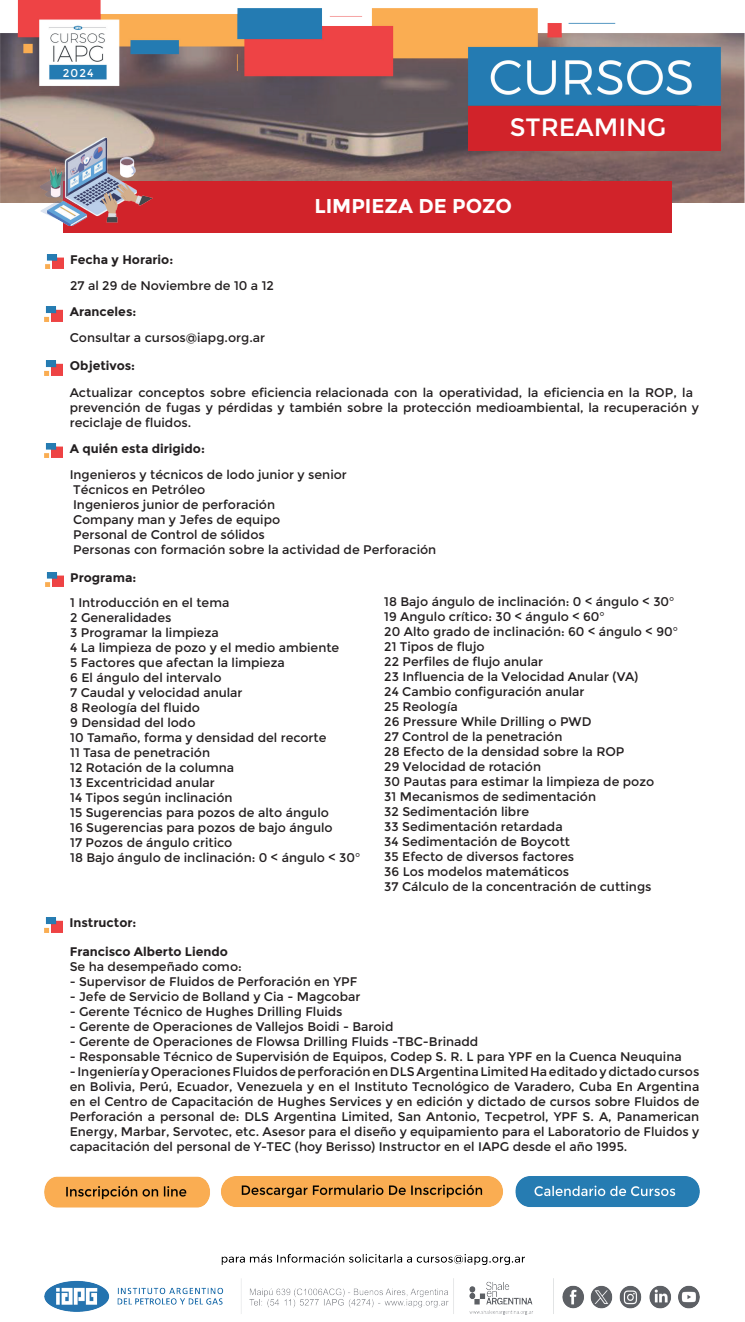
<style>
.page{position:relative;width:745px;height:1322px;background:#fff}
.page>*{position:absolute;margin:0;border:0;box-sizing:border-box;transform-origin:0 0}
.t1{font:25px "Montserrat";color:#fff}
.t2{font:700 20px "Montserrat";color:#fff}
.t3{font:12.5px/15px "Montserrat";color:#231f20}
.t4{font:700 12.5px "Montserrat";color:#231f20}
.t5{font:11.25px "Montserrat";color:#fff}
</style>
<div class="page">
<img style="left:0;top:0;width:744px;height:203px">
<img style="left:45px;top:254px;width:18px;height:15px">
<img style="left:44px;top:361px;width:18px;height:14px">
<img style="left:44px;top:443px;width:18px;height:15px">
<img style="left:45px;top:572px;width:18px;height:15px">
<img style="left:44px;top:918px;width:18px;height:14px">
<div style="left:467px;top:106px;width:253px;height:44px;background:#d1232a"></div>
<img style="left:44px;top:306px;width:18px;height:15px">
<img style="left:44px;top:1278px;width:654px;height:36px">
<img style="left:44px;top:1177px;width:654px;height:87px">
<div style="left:63px;top:182px;width:608px;height:51px;background:#d1232a"></div>
<img style="left:41px;top:137px;width:111px;height:88px">
<p class="t5" style="left:63px;top:66px;width:32px">2024</p>
<h1 class="t1" style="left:509px;top:113px;width:158px">STREAMING</h1>
<h2 class="t2" style="left:314px;top:194px;width:199px">LIMPIEZA DE POZO</h2>
<p class="t4" style="left:70px;top:252px;width:104px">Fecha y Horario:</p>
<p class="t3" style="left:70px;top:278px;width:205px">27 al 29 de Noviembre de 10 a 12</p>
<p class="t4" style="left:70px;top:304px;width:68px">Aranceles:</p>
<p class="t3" style="left:70px;top:331px;width:197px">Consultar a cursos@iapg.org.ar</p>
<p class="t4" style="left:70px;top:359px;width:67px">Objetivos:</p>
<p class="t3" style="left:70px;top:385px;width:630px">Actualizar conceptos sobre eficiencia relacionada con la operatividad, la eficiencia en la ROP, la prevención de fugas y pérdidas y también sobre la protección medioambiental, la recuperación y reciclaje de fluidos.</p>
<p class="t4" style="left:70px;top:441px;width:137px">A quién esta dirigido:</p>
<p class="t3" style="left:70px;top:467px;width:368px">Ingenieros y técnicos de lodo junior y senior<br>Técnicos en Petróleo<br>Ingenieros junior de perforación<br>Company man y Jefes de equipo<br>Personal de Control de sólidos<br>Personas con formación sobre la actividad de Perforación</p>
<p class="t4" style="left:70px;top:570px;width:68px">Programa:</p>
<p class="t3" style="left:70px;top:595px;width:291px">1 Introducción en el tema<br>2 Generalidades<br>3 Programar la limpieza<br>4 La limpieza de pozo y el medio ambiente<br>5 Factores que afectan la limpieza<br>6 El ángulo del intervalo<br>7 Caudal y velocidad anular<br>8 Reología del fluido<br>9 Densidad del lodo<br>10 Tamaño, forma y densidad del recorte<br>11 Tasa de penetración<br>12 Rotación de la columna<br>13 Excentricidad anular<br>14 Tipos según inclinación<br>15 Sugerencias para pozos de alto ángulo<br>16 Sugerencias para pozos de bajo ángulo<br>17 Pozos de ángulo critico<br>18 Bajo ángulo de inclinación: 0 &lt; ángulo &lt; 30°</p>
<p class="t3" style="left:384px;top:594px;width:295px">18 Bajo ángulo de inclinación: 0 &lt; ángulo &lt; 30°<br>19 Angulo crítico: 30 &lt; ángulo &lt; 60°<br>20 Alto grado de inclinación: 60 &lt; ángulo &lt; 90°<br>21 Tipos de flujo<br>22 Perfiles de flujo anular<br>23 Influencia de la Velocidad Anular (VA)<br>24 Cambio configuración anular<br>25 Reología<br>26 Pressure While Drilling o PWD<br>27 Control de la penetración<br>28 Efecto de la densidad sobre la ROP<br>29 Velocidad de rotación<br>30 Pautas para estimar la limpieza de pozo<br>31 Mecanismos de sedimentación<br>32 Sedimentación libre<br>33 Sedimentación retardada<br>34 Sedimentación de Boycott<br>35 Efecto de diversos factores<br>36 Los modelos matemáticos<br>37 Cálculo de la concentración de cuttings</p>
<p class="t4" style="left:69px;top:914px;width:68px">Instructor:</p>
<p class="t4" style="left:70px;top:944px;width:160px">Francisco Alberto Liendo</p>
<p class="t3" style="left:70px;top:959px;width:173px">Se ha desempeñado como:</p>
<p class="t3" style="left:70px;top:974px;width:289px">- Supervisor de Fluidos de Perforación en YPF</p>
<p class="t3" style="left:70px;top:989px;width:292px">- Jefe de Servicio de Bolland y Cia - Magcobar</p>
<p class="t3" style="left:70px;top:1004px;width:274px">- Gerente Técnico de Hughes Drilling Fluids</p>
<p class="t3" style="left:70px;top:1019px;width:325px">- Gerente de Operaciones de Vallejos Boidi - Baroid</p>
<p class="t3" style="left:70px;top:1034px;width:410px">- Gerente de Operaciones de Flowsa Drilling Fluids -TBC-Brinadd</p>
<p class="t3" style="left:70px;top:1049px;width:613px">- Responsable Técnico de Supervisión de Equipos, Codep S. R. L para YPF en la Cuenca Neuquina</p>
<p class="t3" style="left:70px;top:1064px;width:631px;text-align:justify">- Ingeniería y Operaciones Fluidos de perforación en DLS Argentina Limited Ha editado y dictado cursos en Bolivia, Perú, Ecuador, Venezuela y en el Instituto Tecnológico de Varadero, Cuba En Argentina en el Centro de Capacitación de Hughes Services y en edición y dictado de cursos sobre Fluidos de Perforación a personal de: DLS Argentina Limited, San Antonio, Tecpetrol, YPF S. A, Panamerican Energy, Marbar, Servotec, etc. Asesor para el diseño y equipamiento para el Laboratorio de Fluidos y capacitación del personal de Y-TEC (hoy Berisso) Instructor en el IAPG desde el año 1995.</p>
</div>
